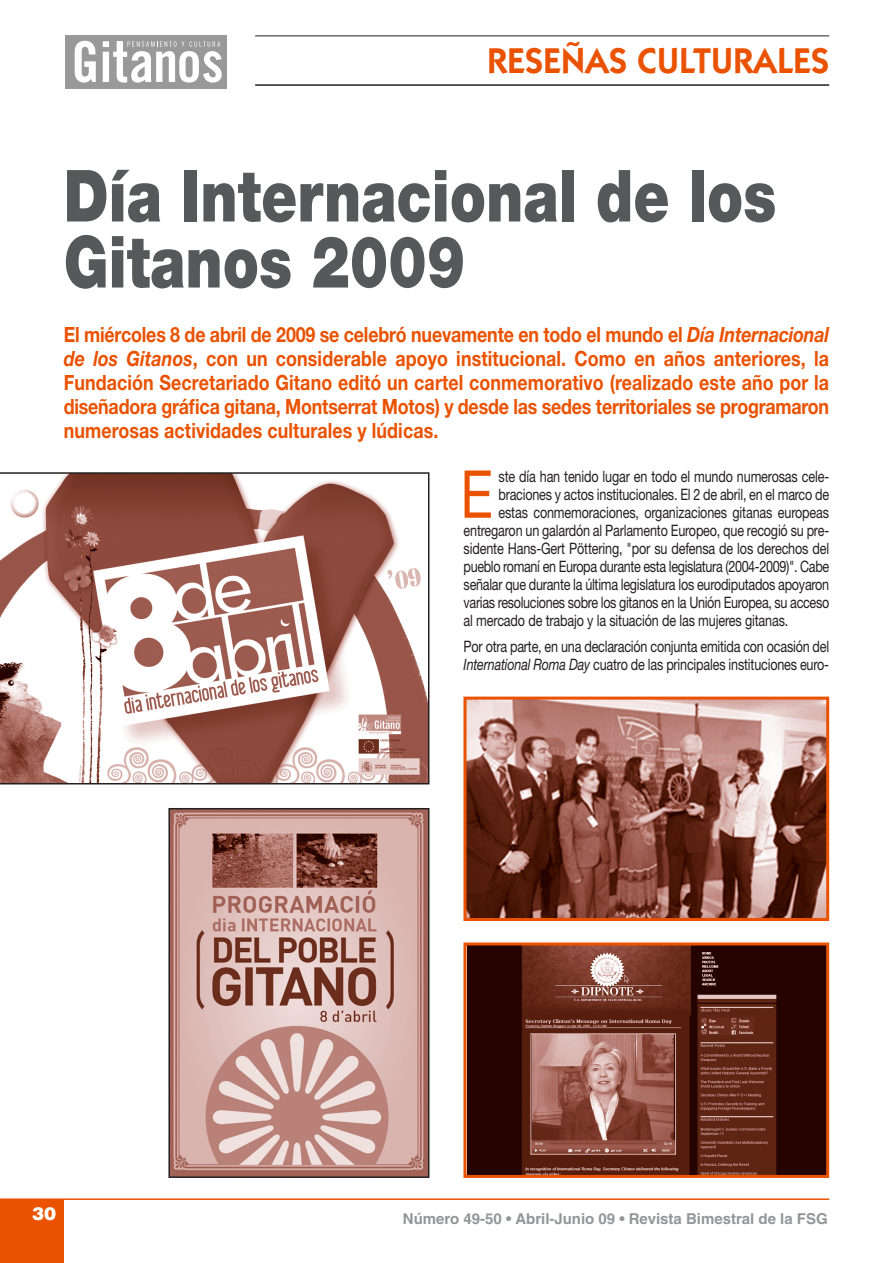
<style>
.page{position:relative;width:893px;height:1263px;background:#fff}
.page>*{position:absolute;margin:0;border:0;box-sizing:border-box;transform-origin:0 0}
.t1{font:900 72px/66px "Helvetica Neue";color:#57585a;scale:.8 1}
.t2{font:66.15px "Helvetica Neue";color:#ea5200;scale:.8 1}
.t3{font:600 36px "Itc Kabel";color:#ea5200}
.t4{font:700 21px/24px "Helvetica Neue";letter-spacing:.005em;color:#ea5200;text-align:justify;scale:.85 1}
.t5{font:900 18px "Helvetica";color:#fff}
.t6{font:15.75px/18px "Helvetica Neue";letter-spacing:-.015em;color:#231f20;scale:.8 1}
.t7{font:700 15px "Helvetica";color:#939598}
.s1{font-style:italic}
</style>
<div class="page">
<div style="left:65px;top:35px;width:162px;height:54px;background:#999"></div>
<svg style="left:75px;top:41px;width:21px;height:42px"></svg>
<svg style="left:103px;top:41px;width:119px;height:42px"></svg>
<div style="left:0;top:1199px;width:64px;height:64px;background:#ea5200"></div>
<hr style="left:255px;top:84px;width:574px;height:2px;background:#231f20">
<hr style="left:255px;top:36px;width:574px;height:1px;background:#231f20">
<hr style="left:0;top:1198px;width:829px;height:2px;background:#ea5200">
<svg style="left:0;top:472px;width:429px;height:312px"></svg>
<img style="left:171px;top:811px;width:255px;height:364px">
<div style="left:168px;top:808px;width:261px;height:370px;border:2px solid #231f20"></div>
<img style="left:467px;top:701px;width:358px;height:216px">
<div style="left:463px;top:697px;width:366px;height:224px;border:3px solid #ea5200"></div>
<img style="left:467px;top:946px;width:358px;height:228px">
<div style="left:463px;top:942px;width:366px;height:236px;border:3px solid #ea5200"></div>
<h3 class="t3" style="left:487px;top:48px;width:344px">RESEÑAS CULTURALES</h3>
<h1 class="t1" style="left:64px;top:169px;width:892px">Día Internacional de los<br>Gitanos 2009</h1>
<p class="t4" style="left:64px;top:324px;width:902px">El miércoles 8 de abril de 2009 se celebró nuevamente en todo el mundo el <span class="s1">Día Internacional de los Gitanos</span>, con un considerable apoyo institucional. Como en años anteriores, la Fundación Secretariado Gitano editó un cartel conmemorativo (realizado este año por la diseñadora gráfica gitana, Montserrat Motos) y desde las sedes territoriales se programaron numerosas actividades culturales y lúdicas.</p>
<h2 class="t2" style="left:460px;top:470px;width:42px">E</h2>
<p class="t6" style="left:498px;top:469px;width:415px">ste día han tenido lugar en todo el mundo numerosas cele-</p>
<p class="t6" style="left:498px;top:487px;width:415px">braciones y actos institucionales. El 2 de abril, en el marco de</p>
<p class="t6" style="left:498px;top:505px;width:415px">estas conmemoraciones, organizaciones gitanas europeas</p>
<p class="t6" style="left:464px;top:523px;width:458px">entregaron un galardón al Parlamento Europeo, que recogió su pre-</p>
<p class="t6" style="left:464px;top:541px;width:458px">sidente Hans-Gert Pöttering, "por su defensa de los derechos del</p>
<p class="t6" style="left:464px;top:559px;width:459px">pueblo romaní en Europa durante esta legislatura (2004-2009)". Cabe</p>
<p class="t6" style="left:464px;top:577px;width:458px">señalar que durante la última legislatura los eurodiputados apoyaron</p>
<p class="t6" style="left:464px;top:595px;width:458px">varias resoluciones sobre los gitanos en la Unión Europea, su acceso</p>
<p class="t6" style="left:464px;top:613px;width:407px">al mercado de trabajo y la situación de las mujeres gitanas.</p>
<p class="t6" style="left:464px;top:639px;width:458px">Por otra parte, en una declaración conjunta emitida con ocasión del<br><span class="s1">International Roma Day</span> cuatro de las principales instituciones euro-</p>
<p class="t5" style="left:32px;top:1203px;width:26px">30</p>
<p class="t7" style="left:403px;top:1213px;width:426px">Número 49-50 • Abril-Junio 09 • Revista Bimestral de la FSG</p>
</div>
